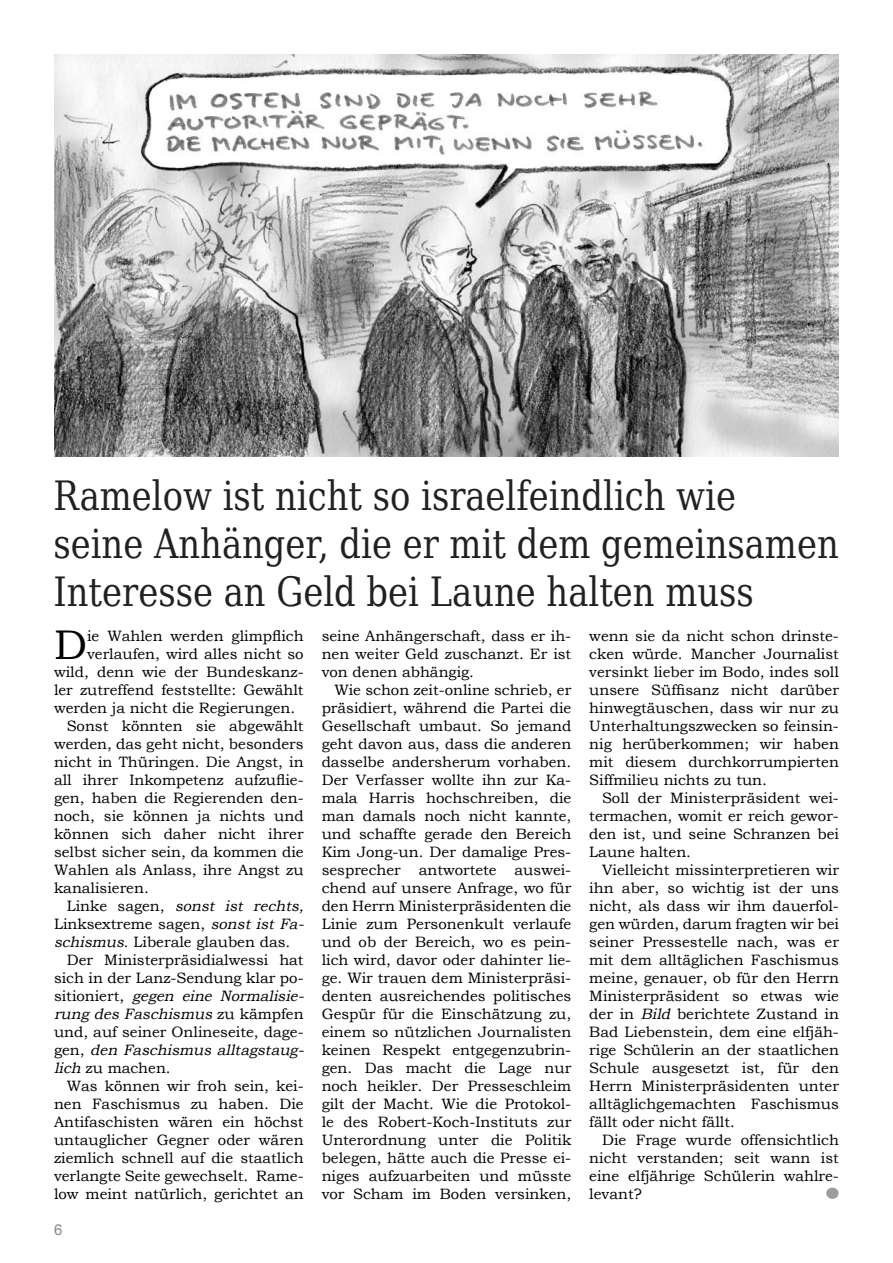
<style>
.page{position:relative;width:893px;height:1263px;background:#fff}
.page>*{position:absolute;margin:0;border:0;box-sizing:border-box;transform-origin:0 0}
.t1{font:700 61.95px "Bookman Old Style";color:#9c9d9f;scale:1.08 1}
.t2{font:41.4px "Bookman Old Style";color:#000}
.t3{font:40.2px/48px "Bitstream Vera Serif";color:#212122;scale:.84 1}
.t4{font:15px/18px "Bookman Old Style";color:#000;text-align:justify}
.t5{font:italic 15px "Bookman Old Style";color:#000}
.t6{font:15px "Arial";color:#878889}
.s1{font-style:normal}
.s2{font-style:italic}
</style>
<div class="page">
<img style="left:54px;top:54px;width:785px;height:403px">
<h3 class="t3" style="left:53px;top:472px;width:936px">Ramelow ist nicht so israelfeindlich wie<br>seine Anhänger, die er mit dem gemeinsamen<br>Interesse an Geld bei Laune halten muss</h3>
<h2 class="t2" style="left:54px;top:618px;width:35px">D</h2>
<p class="t4" style="left:87px;top:627px;width:218px">ie Wahlen werden glimpflich</p>
<p class="t4" style="left:87px;top:645px;width:218px">verlaufen, wird alles nicht so</p>
<p class="t4" style="left:54px;top:663px;width:251px">wild, denn wie der Bundeskanz-</p>
<p class="t4" style="left:54px;top:681px;width:251px">ler zutreffend feststellte: Gewählt</p>
<p class="t4" style="left:54px;top:699px;width:243px">werden ja nicht die Regierungen.</p>
<p class="t4" style="left:67px;top:717px;width:238px">Sonst könnten sie abgewählt</p>
<p class="t4" style="left:54px;top:735px;width:251px">werden, das geht nicht, besonders</p>
<p class="t4" style="left:54px;top:753px;width:251px">nicht in Thüringen. Die Angst, in</p>
<p class="t4" style="left:54px;top:771px;width:251px">all ihrer Inkompetenz aufzuflie-</p>
<p class="t4" style="left:54px;top:789px;width:251px">gen, haben die Regierenden den-</p>
<p class="t4" style="left:54px;top:807px;width:251px">noch, sie können ja nichts und</p>
<p class="t4" style="left:54px;top:825px;width:251px">können sich daher nicht ihrer</p>
<p class="t4" style="left:54px;top:843px;width:251px">selbst sicher sein, da kommen die</p>
<p class="t4" style="left:54px;top:861px;width:251px">Wahlen als Anlass, ihre Angst zu</p>
<p class="t4" style="left:54px;top:879px;width:96px">kanalisieren.</p>
<p class="t5" style="left:67px;top:896px;width:242px"><span class="s1">Li n k e s a g e n ,</span> sonst ist rechts,</p>
<p class="t4" style="left:54px;top:915px;width:255px">Linksextreme sagen, <span class="s2">sonst ist Fa-</span></p>
<p class="t4" style="left:54px;top:933px;width:238px"><span class="s2">schismus</span>. Liberale glauben das.</p>
<p class="t4" style="left:67px;top:951px;width:238px">Der Ministerpräsidialwessi hat</p>
<p class="t4" style="left:54px;top:969px;width:251px">sich in der Lanz-Sendung klar po-</p>
<p class="t5" style="left:54px;top:986px;width:255px"><span class="s1">s i t i o n i e r t ,</span> gegen eine Normalisie-</p>
<p class="t5" style="left:54px;top:1004px;width:251px">rung des Faschismus <span class="s1">z u k ä m p fe n</span></p>
<p class="t4" style="left:54px;top:1023px;width:251px">und, auf seiner Onlineseite, dage-</p>
<p class="t5" style="left:54px;top:1040px;width:255px"><span class="s1">g e n ,</span> den Faschismus alltagstaug-</p>
<p class="t4" style="left:54px;top:1059px;width:118px"><span class="s2">lich</span> zu machen.</p>
<p class="t4" style="left:67px;top:1077px;width:238px">Was können wir froh sein, kei-</p>
<p class="t4" style="left:54px;top:1095px;width:251px">nen Faschismus zu haben. Die</p>
<p class="t4" style="left:54px;top:1113px;width:251px">Antifaschisten wären ein höchst</p>
<p class="t4" style="left:54px;top:1131px;width:251px">untauglicher Gegner oder wären</p>
<p class="t4" style="left:54px;top:1149px;width:251px">ziemlich schnell auf die staatlich</p>
<p class="t4" style="left:54px;top:1167px;width:251px">verlangte Seite gewechselt. Rame-</p>
<p class="t4" style="left:54px;top:1185px;width:251px">low meint natürlich, gerichtet an</p>
<p class="t6" style="left:54px;top:1220px;width:10px">6</p>
<p class="t4" style="left:322px;top:627px;width:251px">seine Anhängerschaft, dass er ih&shy;nen weiter Geld zuschanzt. Er ist von denen abhängig.</p>
<p class="t4" style="left:322px;top:681px;width:251px;text-indent:13px">Wie schon zeit-online schrieb, er präsidiert, während die Partei die Gesellschaft umbaut. So jemand geht davon aus, dass die anderen dasselbe andersherum vorhaben.<br>Der Verfasser wollte ihn zur Ka&shy;mala Harris hochschreiben, die man damals noch nicht kannte, und schaffte gerade den Bereich Kim Jong-un. Der damalige Pres&shy;sesprecher antwortete auswei&shy;chend auf unsere Anfrage, wo für den Herrn Ministerpräsidenten die Linie zum Personenkult verlaufe und ob der Bereich, wo es pein&shy;lich wird, davor oder dahinter lie&shy;ge. Wir trauen dem Ministerpräsi&shy;denten ausreichendes politisches Gespür für die Einschätzung zu, einem so nützlichen Journalisten keinen Respekt entgegenzubrin&shy;gen. Das macht die Lage nur noch heikler. Der Presseschleim gilt der Macht. Wie die Protokol&shy;le des Robert-Koch-Instituts zur Unterordnung unter die Politik belegen, hätte auch die Presse ei&shy;niges aufzuarbeiten und müsste vor Scham im Boden versinken,</p>
<p class="t4" style="left:589px;top:627px;width:251px">wenn sie da nicht schon drinste&shy;cken würde. Mancher Journalist versinkt lieber im Bodo, indes soll unsere Süffisanz nicht darüber hinwegtäuschen, dass wir nur zu Unterhaltungszwecken so feinsin&shy;nig herüberkommen; wir haben mit diesem durchkorrumpierten Siffmilieu nichts zu tun.</p>
<p class="t4" style="left:589px;top:789px;width:251px;text-indent:13px">Soll der Ministerpräsident wei&shy;termachen, womit er reich gewor&shy;den ist, und seine Schranzen bei Laune halten.</p>
<p class="t4" style="left:589px;top:861px;width:251px;text-indent:13px">Vielleicht missinterpretieren wir ihn aber, so wichtig ist der uns nicht, als dass wir ihm dauerfol&shy;gen würden, darum fragten wir bei seiner Pressestelle nach, was er mit dem alltäglichen Faschismus meine, genauer, ob für den Herrn Ministerpräsident so etwas wie der in <span class="s2">Bild</span> berichtete Zustand in Bad Liebenstein, dem eine elfjäh&shy;rige Schülerin an der staatlichen Schule ausgesetzt ist, für den Herrn Ministerpräsidenten unter alltäglichgemachten Faschismus fällt oder nicht fällt.</p>
<p class="t4" style="left:589px;top:1131px;width:251px;text-indent:13px">Die Frage wurde offensichtlich nicht verstanden; seit wann ist eine elfjährige Schülerin wahlre&shy;levant?</p>
<h1 class="t1" style="left:821px;top:1132px;width:23px">.</h1>
</div>
